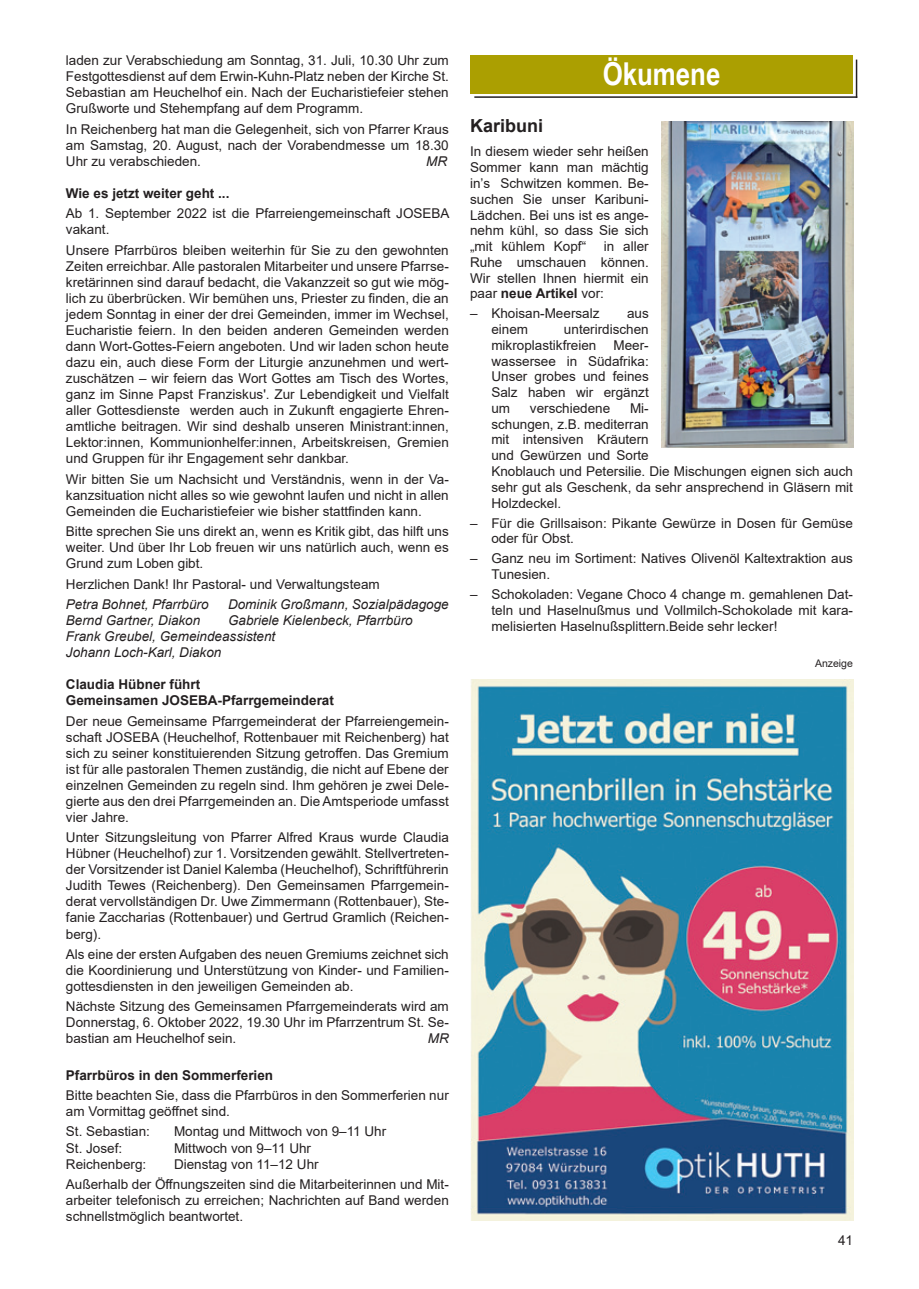
<style>
.page{position:relative;width:919px;height:1289px;background:#fff}
.page>*{position:absolute;margin:0;border:0;box-sizing:border-box;transform-origin:0 0}
.t1{font:700 31.5px "Arial Narrow";color:#fff}
.t2{font:700 18px "Arial";color:#231f20}
.t3{font:13.5px/16px "Arial";color:#231f20;text-align:justify}
.t4{font:italic 13.5px/16px "Arial";color:#231f20}
.t5{font:700 13.5px/16px "Arial";color:#231f20}
.t6{font:10.5px "Arial";color:#231f20}
.s1{font-weight:700}
</style>
<div class="page">
<div style="left:470px;top:55px;width:383px;height:39px;background:#ab9f01"></div>
<hr style="left:474px;top:96px;width:383px;height:2px;background:#231f20">
<hr style="left:855px;top:60px;width:2px;height:38px;background:#231f20">
<img style="left:661px;top:122px;width:192px;height:325px">
<img style="left:470px;top:679px;width:382px;height:541px">
<p class="t3" style="left:66px;top:52px;width:384px">laden zur Verabschiedung am Sonntag, 31. Juli, 10.30 Uhr zum Festgottesdienst auf dem Erwin-Kuhn-Platz neben der Kirche St.<br>Sebastian am Heuchelhof ein. Nach der Eucharistiefeier stehen Grußworte und Stehempfang auf dem Programm.</p>
<p class="t3" style="left:66px;top:121px;width:384px">In Reichenberg hat man die Gelegenheit, sich von Pfarrer Kraus am Samstag, 20. August, nach der Vorabendmesse um 18.30<br>Uhr zu verabschieden.</p>
<p class="t4" style="left:426px;top:153px;width:22px">MR</p>
<p class="t5" style="left:66px;top:185px;width:165px">Wie es jetzt weiter geht ...</p>
<p class="t3" style="left:66px;top:205px;width:385px">Ab 1. September 2022 ist die Pfarreiengemeinschaft JOSEBA vakant.</p>
<p class="t3" style="left:66px;top:242px;width:384px">Unsere Pfarrbüros bleiben weiterhin für Sie zu den gewohnten Zeiten erreichbar. Alle pastoralen Mitarbeiter und unsere Pfarrse&shy;kretärinnen sind darauf bedacht, die Vakanzzeit so gut wie mög&shy;lich zu überbrücken. Wir bemühen uns, Priester zu finden, die an jedem Sonntag in einer der drei Gemeinden, immer im Wechsel, Eucharistie feiern. In den beiden anderen Gemeinden werden dann Wort-Gottes-Feiern angeboten. Und wir laden schon heute dazu ein, auch diese Form der Liturgie anzunehmen und wert&shy;zuschätzen – wir feiern das Wort Gottes am Tisch des Wortes, ganz im Sinne Papst Franziskus'. Zur Lebendigkeit und Vielfalt aller Gottesdienste werden auch in Zukunft engagierte Ehren&shy;amtliche beitragen. Wir sind deshalb unseren Ministrant:innen, Lektor:innen, Kommunionhelfer:innen, Arbeitskreisen, Gremien und Gruppen für ihr Engagement sehr dankbar.</p>
<p class="t3" style="left:66px;top:471px;width:384px">Wir bitten Sie um Nachsicht und Verständnis, wenn in der Va&shy;kanzsituation nicht alles so wie gewohnt laufen und nicht in allen Gemeinden die Eucharistiefeier wie bisher stattfinden kann.</p>
<p class="t3" style="left:66px;top:523px;width:384px">Bitte sprechen Sie uns direkt an, wenn es Kritik gibt, das hilft uns weiter. Und über Ihr Lob freuen wir uns natürlich auch, wenn es Grund zum Loben gibt.</p>
<p class="t3" style="left:66px;top:575px;width:315px">Herzlichen Dank! Ihr Pastoral- und Verwaltungsteam</p>
<p class="t4" style="left:66px;top:596px;width:144px">Petra Bohnet, Pfarrbüro</p>
<p class="t4" style="left:228px;top:596px;width:222px">Dominik Großmann, Sozialpädagoge</p>
<p class="t4" style="left:66px;top:612px;width:136px">Bernd Gartner, Diakon</p>
<p class="t4" style="left:66px;top:612px;width:348px;text-indent:162px">Gabriele Kielenbeck, Pfarrbüro<br>Frank Greubel, Gemeindeassistent<br>Johann Loch-Karl, Diakon</p>
<p class="t5" style="left:66px;top:676px;width:269px">Claudia Hübner führt<br>Gemeinsamen JOSEBA-Pfarrgemeinderat</p>
<p class="t3" style="left:66px;top:712px;width:384px">Der neue Gemeinsame Pfarrgemeinderat der Pfarreiengemein&shy;schaft JOSEBA (Heuchelhof, Rottenbauer mit Reichenberg) hat sich zu seiner konstituierenden Sitzung getroffen. Das Gremium ist für alle pastoralen Themen zuständig, die nicht auf Ebene der einzelnen Gemeinden zu regeln sind. Ihm gehören je zwei Dele&shy;gierte aus den drei Pfarrgemeinden an. Die Amtsperiode umfasst vier Jahre.</p>
<p class="t3" style="left:66px;top:829px;width:384px">Unter Sitzungsleitung von Pfarrer Alfred Kraus wurde Claudia Hübner (Heuchelhof) zur 1. Vorsitzenden gewählt. Stellvertreten&shy;der Vorsitzender ist Daniel Kalemba (Heuchelhof), Schriftführerin Judith Tewes (Reichenberg). Den Gemeinsamen Pfarrgemein&shy;derat vervollständigen Dr. Uwe Zimmermann (Rottenbauer), Ste&shy;fanie Zaccharias (Rottenbauer) und Gertrud Gramlich (Reichen&shy;berg).</p>
<p class="t3" style="left:66px;top:946px;width:384px">Als eine der ersten Aufgaben des neuen Gremiums zeichnet sich die Koordinierung und Unterstützung von Kinder- und Familien&shy;gottesdiensten in den jeweiligen Gemeinden ab.</p>
<p class="t3" style="left:66px;top:998px;width:384px">Nächste Sitzung des Gemeinsamen Pfarrgemeinderats wird am Donnerstag, 6. Oktober 2022, 19.30 Uhr im Pfarrzentrum St. Se&shy;bastian am Heuchelhof sein.</p>
<p class="t4" style="left:428px;top:1030px;width:22px">MR</p>
<p class="t5" style="left:66px;top:1067px;width:209px">Pfarrbüros in den Sommerferien</p>
<p class="t3" style="left:66px;top:1087px;width:384px">Bitte beachten Sie, dass die Pfarrbüros in den Sommerferien nur am Vormittag geöffnet sind.</p>
<p class="t3" style="left:66px;top:1123px;width:86px">St. Sebastian:</p>
<p class="t3" style="left:174px;top:1123px;width:214px">Montag und Mittwoch von 9–11 Uhr</p>
<p class="t3" style="left:66px;top:1139px;width:58px">St. Josef:</p>
<p class="t3" style="left:174px;top:1139px;width:139px">Mittwoch von 9–11 Uhr</p>
<p class="t3" style="left:66px;top:1155px;width:82px">Reichenberg:</p>
<p class="t3" style="left:66px;top:1153px;width:384px;line-height:20.2px;text-indent:108px">Dienstag von 11–12 Uhr<br>Außerhalb der Öffnungszeiten sind die Mitarbeiterinnen und Mit-</p>
<p class="t3" style="left:66px;top:1191px;width:384px">arbeiter telefonisch zu erreichen; Nachrichten auf Band werden schnellstmöglich beantwortet.</p>
<h1 class="t1" style="left:602px;top:50px;width:119px">Ökumene</h1>
<h2 class="t2" style="left:470px;top:113px;width:75px">Karibuni</h2>
<p class="t3" style="left:470px;top:144px;width:180px">In diesem wieder sehr heißen Sommer kann man mächtig in’s Schwitzen kommen. Be&shy;suchen Sie unser Karibuni-Lädchen. Bei uns ist es ange&shy;nehm kühl, so dass Sie sich „mit kühlem Kopf“</p>
<p class="t3" style="left:470px;top:238px;width:180px;text-indent:134px">in aller Ruhe umschauen können.<br>Wir stellen Ihnen hiermit ein paar <span class="s1">neue Artikel</span> vor:</p>
<p class="t3" style="left:470px;top:305px;width:131px">– Khoisan-Meersalz</p>
<p class="t3" style="left:627px;top:305px;width:23px">aus</p>
<p class="t3" style="left:491px;top:321px;width:38px">einem</p>
<p class="t3" style="left:491px;top:321px;width:159px;text-indent:73px">unterirdischen mikroplastikfreien</p>
<p class="t3" style="left:491px;top:337px;width:159px;text-indent:122px">Meer&shy;wassersee in Südafrika:<br>Unser grobes und feines Salz haben wir ergänzt um</p>
<p class="t3" style="left:491px;top:400px;width:363px;text-align:left;text-indent:139px">Mi-<br>schungen, z.B. mediterran<br>mit intensiven Kräutern<br>und Gewürzen und Sorte<br>Knoblauch und Petersilie. Die Mischungen eignen sich auch sehr gut als Geschenk, da sehr ansprechend in Gläsern mit<br>Holzdeckel.</p>
<p class="t3" style="left:491px;top:515px;width:363px;text-indent:-21px">– Für die Grillsaison: Pikante Gewürze in Dosen für Gemüse oder für Obst.</p>
<p class="t3" style="left:491px;top:550px;width:363px;text-indent:-21px">– Ganz neu im Sortiment: Natives Olivenöl Kaltextraktion aus<br>Tunesien.</p>
<p class="t3" style="left:491px;top:586px;width:363px;text-indent:-21px">– Schokoladen: Vegane Choco 4 change m. gemahlenen Dat&shy;teln und Haselnußmus und Vollmilch-Schokolade mit kara&shy;melisierten Haselnußsplittern.Beide sehr lecker!</p>
<p class="t6" style="left:815px;top:656px;width:39px">Anzeige</p>
<p class="t3" style="left:530px;top:400px;width:82px">verschiedene</p>
<p class="t3" style="left:838px;top:1231px;width:17px">41</p>
</div>
